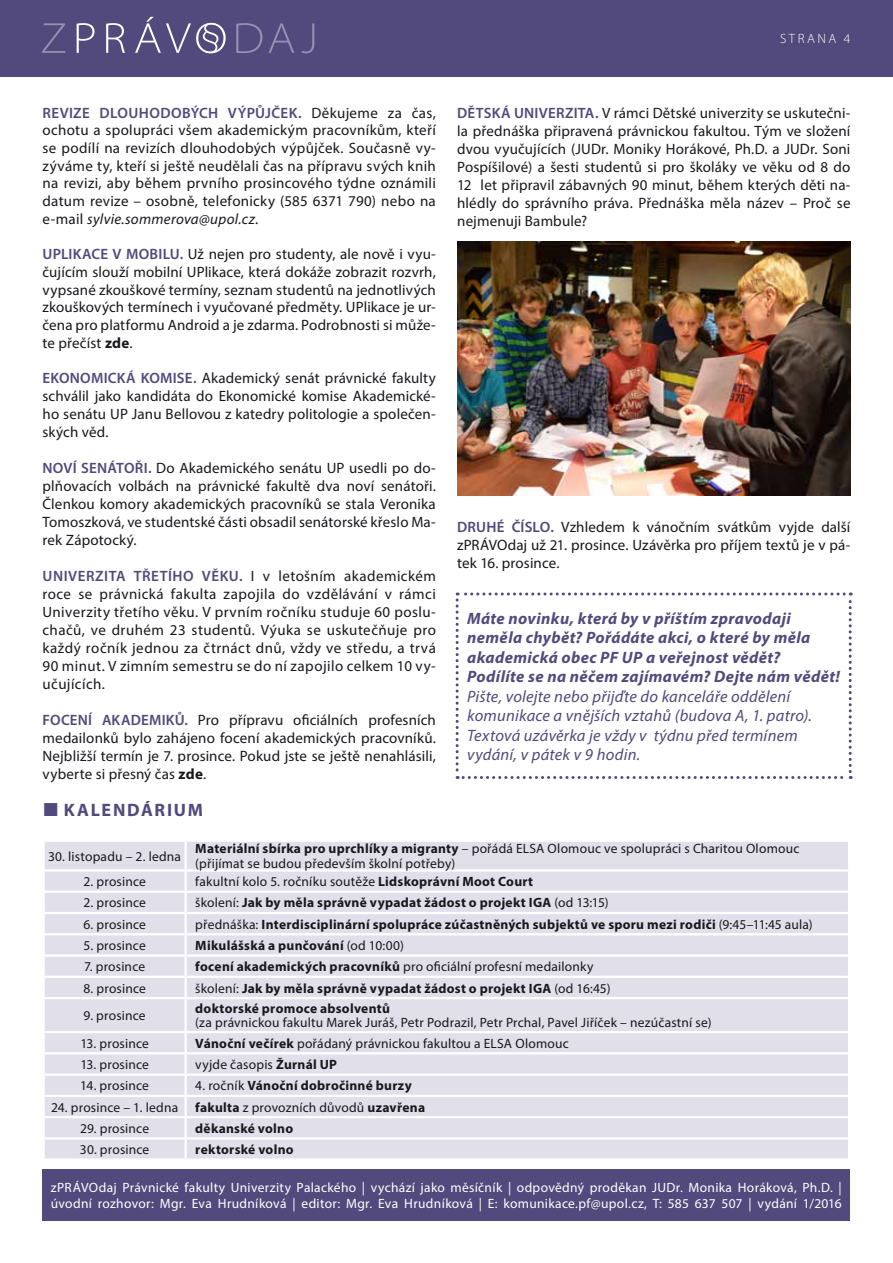
<style>
.page{position:relative;width:893px;height:1263px;background:#fff}
.page>*{position:absolute;margin:0;border:0;box-sizing:border-box;transform-origin:0 0}
.t1{font:700 18px "Myriad Pro";letter-spacing:.095em;color:#52497c}
.t2{font:italic 700 16.5px/19.5px "Myriad Pro";letter-spacing:.025em;color:#52497c}
.t3{font:italic 16.5px/19.5px "Myriad Pro";letter-spacing:.015em;color:#52497c}
.t4{font:15px/18px "Myriad Pro";letter-spacing:.01em;color:#1a171c;text-align:justify}
.t5{font:13.5px/15px "Myriad Pro";letter-spacing:.015em;color:#1a171c}
.t6{font:700 13.5px "Myriad Pro";letter-spacing:.02em;color:#1a171c}
.t7{font:13.5px/16.2px "Myriad Pro";letter-spacing:.025em;color:#fff}
.t8{font:300 13.5px "Myriad Pro";letter-spacing:.195em;color:#fff}
.s1{font-weight:600;color:#52497c}
.s2{font-style:italic}
.s3{font-weight:700}
.s4{font-weight:400}
</style>
<div class="page">
<div style="left:0;top:0;width:893px;height:77px;background:#52497c"></div>
<svg style="left:236px;top:23px;width:78px;height:30px"></svg>
<svg style="left:42px;top:23px;width:23px;height:30px"></svg>
<svg style="left:77px;top:17px;width:149px;height:36px"></svg>
<img style="left:457px;top:241px;width:393px;height:255px">
<div style="left:45px;top:842px;width:803px;height:316px;background:#e1e0ea"></div>
<hr style="left:185px;top:842px;width:2px;height:27px;background:#fff">
<hr style="left:43px;top:869px;width:143px;height:3px;background:#fff">
<hr style="left:186px;top:869px;width:664px;height:3px;background:#fff">
<hr style="left:43px;top:891px;width:143px;height:2px;background:#fff">
<hr style="left:186px;top:891px;width:664px;height:2px;background:#fff">
<hr style="left:43px;top:912px;width:143px;height:2px;background:#fff">
<hr style="left:186px;top:912px;width:664px;height:2px;background:#fff">
<hr style="left:43px;top:933px;width:143px;height:2px;background:#fff">
<hr style="left:186px;top:933px;width:664px;height:2px;background:#fff">
<hr style="left:43px;top:954px;width:143px;height:3px;background:#fff">
<hr style="left:186px;top:954px;width:664px;height:3px;background:#fff">
<hr style="left:43px;top:976px;width:143px;height:2px;background:#fff">
<hr style="left:186px;top:976px;width:664px;height:2px;background:#fff">
<svg style="left:185px;top:872px;width:2px;height:125px"></svg>
<hr style="left:43px;top:997px;width:143px;height:2px;background:#fff">
<hr style="left:186px;top:997px;width:664px;height:2px;background:#fff">
<hr style="left:185px;top:999px;width:2px;height:32px;background:#fff">
<hr style="left:43px;top:1031px;width:143px;height:2px;background:#fff">
<hr style="left:186px;top:1031px;width:664px;height:2px;background:#fff">
<hr style="left:43px;top:1052px;width:143px;height:2px;background:#fff">
<hr style="left:186px;top:1052px;width:664px;height:2px;background:#fff">
<hr style="left:43px;top:1073px;width:143px;height:3px;background:#fff">
<hr style="left:186px;top:1073px;width:664px;height:3px;background:#fff">
<hr style="left:43px;top:1095px;width:143px;height:2px;background:#fff">
<hr style="left:186px;top:1095px;width:664px;height:2px;background:#fff">
<hr style="left:43px;top:1116px;width:143px;height:2px;background:#fff">
<hr style="left:186px;top:1116px;width:664px;height:2px;background:#fff">
<hr style="left:43px;top:1137px;width:143px;height:2px;background:#fff">
<hr style="left:186px;top:1137px;width:664px;height:2px;background:#fff">
<svg style="left:185px;top:1033px;width:2px;height:125px"></svg>
<svg style="left:456px;top:592px;width:396px;height:187px"></svg>
<div style="left:42px;top:1169px;width:808px;height:51px;background:#52497c"></div>
<p class="t8" style="left:780px;top:31px;width:72px">STRANA 4</p>
<p class="t4" style="left:43px;top:103px;width:395px"><span class="s1">REVIZE DLOUHODOBÝCH VÝPŮJČEK.</span> Děkujeme za čas, ochotu a spolupráci všem akademickým pracovníkům, kteří se podílí na revizích dlouhodobých výpůjček. Současně vy&shy;zýváme ty, kteří si ještě neudělali čas na přípravu svých knih na revizi, aby během prvního prosincového týdne oznámili datum revize – osobně, telefonicky (585 6371 790) nebo na e-mail <span class="s2">sylvie.sommerova@upol.cz</span>.</p>
<p class="t4" style="left:43px;top:245px;width:395px"><span class="s1">UPLIKACE V MOBILU.</span> Už nejen pro studenty, ale nově i vyu&shy;čujícím slouží mobilní UPlikace, která dokáže zobrazit rozvrh, vypsané zkouškové termíny, seznam studentů na jednotlivých zkouškových termínech i vyučované předměty. UPlikace je ur&shy;čena pro platformu Android a je zdarma. Podrobnosti si může&shy;te přečíst <span class="s3">zde</span>.</p>
<p class="t4" style="left:43px;top:369px;width:395px"><span class="s1">EKONOMICKÁ KOMISE.</span> Akademický senát právnické fakulty schválil jako kandidáta do Ekonomické komise Akademické&shy;ho senátu UP Janu Bellovou z katedry politologie a společen&shy;ských věd.</p>
<p class="t4" style="left:43px;top:459px;width:395px"><span class="s1">NOVÍ SENÁTOŘI.</span> Do Akademického senátu UP usedli po do&shy;plňovacích volbách na právnické fakultě dva noví senátoři.<br>Členkou komory akademických pracovníků se stala Veronika Tomoszková, ve studentské části obsadil senátorské křeslo Ma&shy;rek Zápotocký.</p>
<p class="t4" style="left:43px;top:567px;width:395px"><span class="s1">UNIVERZITA TŘETÍHO VĚKU.</span> I v letošním akademickém roce se právnická fakulta zapojila do vzdělávání v rámci Univerzity třetího věku. V prvním ročníku studuje 60 poslu&shy;chačů, ve druhém 23 studentů. Výuka se uskutečňuje pro každý ročník jednou za čtrnáct dnů, vždy ve středu, a trvá 90 minut. V zimním semestru se do ní zapojilo celkem 10 vy&shy;učujících.</p>
<p class="t4" style="left:43px;top:711px;width:395px"><span class="s1">FOCENÍ AKADEMIKŮ.</span> Pro přípravu oficiálních profesních medailonků bylo zahájeno focení akademických pracovníků.<br>Nejbližší termín je 7. prosince. Pokud jste se ještě nenahlásili, vyberte si přesný čas <span class="s3">zde</span>.</p>
<p class="t4" style="left:457px;top:103px;width:395px"><span class="s1">DĚTSKÁ UNIVERZITA.</span> V rámci Dětské univerzity se uskutečni&shy;la přednáška připravená právnickou fakultou. Tým ve složení dvou vyučujících (JUDr. Moniky Horákové, Ph.D. a JUDr. Soni Pospíšilové) a šesti studentů si pro školáky ve věku od 8 do 12 let připravil zábavných 90 minut, během kterých děti na&shy;hlédly do správního práva. Přednáška měla název – Proč se nejmenuji Bambule?</p>
<p class="t4" style="left:457px;top:517px;width:395px"><span class="s1">DRUHÉ ČÍSLO.</span> Vzhledem k vánočním svátkům vyjde další zPRÁVOdaj už 21. prosince. Uzávěrka pro příjem textů je v pá&shy;tek 16. prosince.</p>
<p class="t2" style="left:467px;top:608px;width:374px">Máte novinku, která by v příštím zpravodaji neměla chybět? Pořádáte akci, o které by měla akademická obec PF UP a veřejnost vědět?<br>Podílíte se na něčem zajímavém? Dejte nám vědět!</p>
<p class="t3" style="left:467px;top:686px;width:346px">Pište, volejte nebo přijďte do kanceláře oddělení komunikace a vnějších vztahů (budova A, 1. patro).<br>Textová uzávěrka je vždy v týdnu před termínem vydání, v pátek v 9 hodin.</p>
<p class="t1" style="left:64px;top:798px;width:141px">KALENDÁRIUM</p>
<p class="t5" style="left:48px;top:848px;width:134px">30. listopadu – 2. ledna</p>
<p class="t5" style="left:195px;top:841px;width:606px"><span class="s3">Materiální sbírka pro uprchlíky a migranty</span> – pořádá ELSA Olomouc ve spolupráci s Charitou Olomouc (přijímat se budou především školní potřeby)</p>
<p class="t5" style="left:83px;top:874px;width:64px">2. prosince</p>
<p class="t5" style="left:195px;top:874px;width:339px">fakultní kolo 5. ročníku soutěže <span class="s3">Lidskoprávní Moot Court</span></p>
<p class="t5" style="left:83px;top:895px;width:64px">2. prosince</p>
<p class="t6" style="left:195px;top:894px;width:415px"><span class="s4">školení:</span> Jak by měla správně vypadat žádost o projekt IGA <span class="s4">(od 13:15)</span></p>
<p class="t5" style="left:83px;top:916px;width:64px">6. prosince</p>
<p class="t6" style="left:195px;top:915px;width:619px"><span class="s4">přednáška:</span> Interdisciplinární spolupráce zúčastněných subjektů ve sporu mezi rodiči <span class="s4">(9:45–11:45 aula)</span></p>
<p class="t5" style="left:84px;top:938px;width:64px">5. prosince</p>
<p class="t6" style="left:195px;top:936px;width:210px">Mikulášská a punčování <span class="s4">(od 10:00)</span></p>
<p class="t5" style="left:84px;top:959px;width:63px">7. prosince</p>
<p class="t5" style="left:195px;top:959px;width:400px"><span class="s3">focení akademických pracovníků</span> pro oficiální profesní medailonky</p>
<p class="t5" style="left:83px;top:980px;width:64px">8. prosince</p>
<p class="t6" style="left:195px;top:979px;width:417px"><span class="s4">školení:</span> Jak by měla správně vypadat žádost o projekt IGA <span class="s4">(od 16:45)</span></p>
<p class="t5" style="left:84px;top:1008px;width:64px">9. prosince</p>
<p class="t6" style="left:195px;top:1000px;width:196px">doktorské promoce absolventů</p>
<p class="t5" style="left:195px;top:1015px;width:518px">(za právnickou fakultu Marek Juráš, Petr Podrazil, Petr Prchal, Pavel Jiříček – nezúčastní se)</p>
<p class="t5" style="left:80px;top:1035px;width:70px">13. prosince</p>
<p class="t5" style="left:195px;top:1035px;width:375px"><span class="s3">Vánoční večírek</span> pořádaný právnickou fakultou a ELSA Olomouc</p>
<p class="t5" style="left:80px;top:1057px;width:70px">13. prosince</p>
<p class="t5" style="left:195px;top:1057px;width:143px">vyjde časopis <span class="s3">Žurnál UP</span></p>
<p class="t5" style="left:80px;top:1078px;width:70px">14. prosince</p>
<p class="t6" style="left:195px;top:1077px;width:218px"><span class="s4">4. ročník</span> Vánoční dobročinné burzy</p>
<p class="t5" style="left:51px;top:1099px;width:128px">24. prosince – 1. ledna</p>
<p class="t5" style="left:195px;top:1099px;width:231px"><span class="s3">fakulta</span> z provozních důvodů <span class="s3">uzavřena</span></p>
<p class="t5" style="left:80px;top:1120px;width:71px">29. prosince</p>
<p class="t6" style="left:195px;top:1119px;width:99px">děkanské volno</p>
<p class="t5" style="left:80px;top:1142px;width:71px">30. prosince</p>
<p class="t6" style="left:195px;top:1141px;width:100px">rektorské volno</p>
<p class="t7" style="left:51px;top:1179px;width:792px">zPRÁVOdaj Právnické fakulty Univerzity Palackého | vychází jako měsíčník | odpovědný proděkan JUDr. Monika Horáková, Ph.D. | úvodní rozhovor: Mgr. Eva Hrudníková | editor: Mgr. Eva Hrudníková | E: komunikace.pf@upol.cz, T: 585 637 507 | vydání 1/2016</p>
</div>
